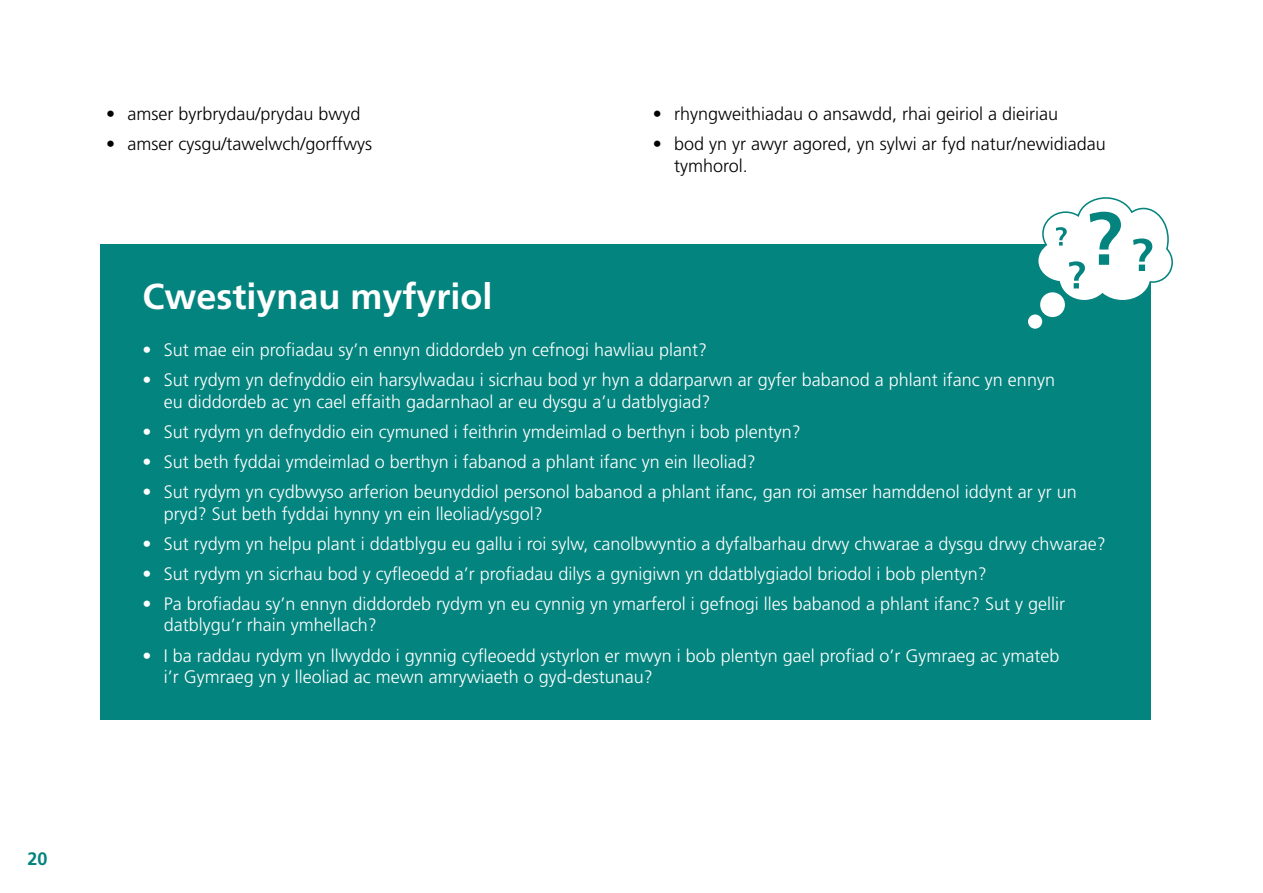
<style>
.page{position:relative;width:1263px;height:893px;background:#fff}
.page>*{position:absolute;margin:0;border:0;box-sizing:border-box;transform-origin:0 0}
.t1{font:700 36px "Frutiger LT Std";color:#fff}
.Reflective_Questions__bullets{font:300 18px/21.6px "Frutiger LT Std";color:#fff}
.t2{font:300 18px/21.6px "Frutiger LT Std";color:#000}
.t3{font:700 18px "Frutiger LT Std";color:#04847e}
</style>
<div class="page">
<div style="left:100px;top:244px;width:1050px;height:476px;background:#04847e"></div>
<div style="left:1027px;top:314px;width:16px;height:15px;background:#fff;border-radius:50%"></div>
<div style="left:1026px;top:313px;width:18px;height:17px;border:2px solid #04847e;border-radius:50%"></div>
<div style="left:1039px;top:292px;width:27px;height:26px;background:#fff;border-radius:50%"></div>
<div style="left:1038px;top:291px;width:28px;height:28px;border:2px solid #04847e;border-radius:50%"></div>
<svg style="left:1038px;top:197px;width:135px;height:105px"></svg>
<p class="t2" style="left:106px;top:103px;width:256px">• amser byrbrydau/prydau bwyd</p>
<p class="t2" style="left:106px;top:133px;width:267px">• amser cysgu/tawelwch/gorffwys</p>
<p class="t2" style="left:653px;top:103px;width:407px">• rhyngweithiadau o ansawdd, rhai geiriol a dieiriau</p>
<p class="t2" style="left:674px;top:133px;width:433px;text-indent:-21px">• bod yn yr awyr agored, yn sylwi ar fyd natur/newidiadau tymhorol.</p>
<h1 class="t1" style="left:142px;top:275px;width:352px">Cwestiynau myfyriol</h1>
<p class="Reflective_Questions__bullets" style="left:142px;top:339px;width:566px">• Sut mae ein profiadau sy’n ennyn diddordeb yn cefnogi hawliau plant?</p>
<p class="Reflective_Questions__bullets" style="left:164px;top:369px;width:893px;text-indent:-21px">• Sut rydym yn defnyddio ein harsylwadau i sicrhau bod yr hyn a ddarparwn ar gyfer babanod a phlant ifanc yn ennyn eu diddordeb ac yn cael effaith gadarnhaol ar eu dysgu a’u datblygiad?</p>
<p class="Reflective_Questions__bullets" style="left:142px;top:421px;width:660px">• Sut rydym yn defnyddio ein cymuned i feithrin ymdeimlad o berthyn i bob plentyn?</p>
<p class="Reflective_Questions__bullets" style="left:142px;top:451px;width:615px">• Sut beth fyddai ymdeimlad o berthyn i fabanod a phlant ifanc yn ein lleoliad?</p>
<p class="Reflective_Questions__bullets" style="left:164px;top:481px;width:914px;text-indent:-21px">• Sut rydym yn cydbwyso arferion beunyddiol personol babanod a phlant ifanc, gan roi amser hamddenol iddynt ar yr un pryd? Sut beth fyddai hynny yn ein lleoliad/ysgol?</p>
<p class="Reflective_Questions__bullets" style="left:142px;top:533px;width:965px">• Sut rydym yn helpu plant i ddatblygu eu gallu i roi sylw, canolbwyntio a dyfalbarhau drwy chwarae a dysgu drwy chwarae?</p>
<p class="Reflective_Questions__bullets" style="left:142px;top:563px;width:846px">• Sut rydym yn sicrhau bod y cyfleoedd a’r profiadau dilys a gynigiwn yn ddatblygiadol briodol i bob plentyn?</p>
<p class="Reflective_Questions__bullets" style="left:164px;top:593px;width:903px;text-indent:-21px">• Pa brofiadau sy’n ennyn diddordeb rydym yn eu cynnig yn ymarferol i gefnogi lles babanod a phlant ifanc? Sut y gellir datblygu’r rhain ymhellach?</p>
<p class="Reflective_Questions__bullets" style="left:164px;top:645px;width:897px;text-indent:-21px">• I ba raddau rydym yn llwyddo i gynnig cyfleoedd ystyrlon er mwyn i bob plentyn gael profiad o’r Gymraeg ac ymateb i’r Gymraeg yn y lleoliad ac mewn amrywiaeth o gyd-destunau?</p>
<p class="t3" style="left:28px;top:848px;width:22px">20</p>
</div>
